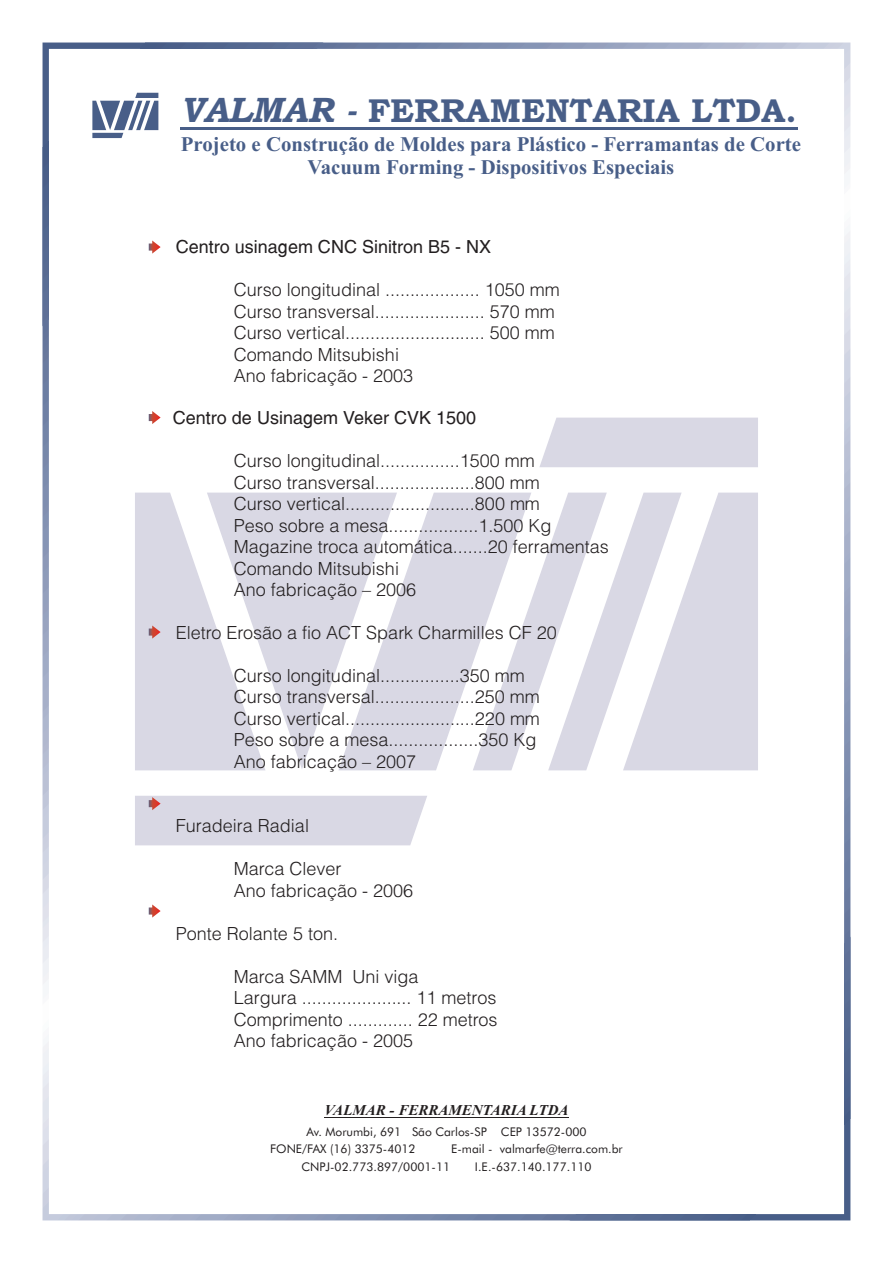
<style>
.page{position:relative;width:893px;height:1263px;background:#fff}
.page>*{position:absolute;margin:0;border:0;box-sizing:border-box;transform-origin:0 0}
.t1{font:33.15px "Bookman Old Style";color:#485e88}
.t2{font:700 20.85px/23.1px "Times New Roman";color:#485e88;text-align:center}
.t3{font:18px/21.5px "Switzerland Light Plain";color:#231f20}
.t4{font:18px "Switzerland Plain";color:#231f20}
.t5{font:italic 700 15px "Times New Roman";color:#231f20}
.t6{font:12px/17.2px "Futura BT";color:#231f20}
.s1{font-style:italic;font-size:35.4px}
</style>
<div class="page">
<img style="left:43px;top:43px;width:807px;height:1177px">
<svg style="left:135px;top:418px;width:623px;height:427px;fill:#d9d8e4"></svg>
<hr style="left:324px;top:1117px;width:245px;height:1px;background:#231f20">
<svg style="left:92px;top:93px;width:66px;height:45px"></svg>
<hr style="left:181px;top:128px;width:617px;height:2px;background:#485e88">
<img style="left:149px;top:240px;width:12px;height:14px">
<svg style="left:149px;top:411px;width:12px;height:13px"></svg>
<img style="left:149px;top:625px;width:12px;height:14px">
<svg style="left:149px;top:797px;width:12px;height:13px"></svg>
<svg style="left:149px;top:904px;width:12px;height:13px"></svg>
<h1 class="t1" style="left:180px;top:98px;width:618px"><span class="s1">VALMAR -</span> FERRAMENTARIA LTDA.</h1>
<p class="t2" style="left:181px;top:134px;width:622px">Projeto e Construção de Moldes para Plástico - Ferramantas de Corte<br>Vacuum Forming - Dispositivos Especiais</p>
<p class="t4" style="left:176px;top:240px;width:317px">Centro usinagem CNC Sinitron B5 - NX</p>
<p class="t3" style="left:234px;top:281px;width:327px">Curso longitudinal ................... 1050 mm Curso transversal...................... 570 mm Curso vertical............................ 500 mm Comando Mitsubishi<br>Ano fabricação - 2003</p>
<p class="t4" style="left:173px;top:411px;width:305px">Centro de Usinagem Veker CVK 1500</p>
<p class="t3" style="left:234px;top:452px;width:376px">Curso longitudinal................1500 mm<br>Curso transversal....................800 mm<br>Curso vertical..........................800 mm<br>Peso sobre a mesa..................1.500 Kg Magazine troca automática.......20 ferramentas Comando Mitsubishi<br>Ano fabricação – 2006</p>
<p class="t3" style="left:176px;top:623px;width:382px">Eletro Erosão a fio ACT Spark Charmilles CF 20</p>
<p class="t3" style="left:234px;top:666px;width:308px">Curso longitudinal................350 mm Curso transversal....................250 mm Curso vertical..........................220 mm Peso sobre a mesa..................350 Kg Ano fabricação – 2007</p>
<p class="t3" style="left:176px;top:817px;width:135px">Furadeira Radial</p>
<p class="t3" style="left:234px;top:860px;width:181px">Marca Clever<br>Ano fabricação - 2006</p>
<p class="t3" style="left:176px;top:924px;width:164px">Ponte Rolante 5 ton.</p>
<p class="t3" style="left:234px;top:967px;width:265px">Marca SAMM Uni viga<br>Largura ...................... 11 metros<br>Comprimento ............. 22 metros<br>Ano fabricação - 2005</p>
<p class="t5" style="left:324px;top:1105px;width:246px">VALMAR - FERRAMENTARIA LTDA</p>
<p class="t6" style="left:270px;top:1124px;width:318px;text-indent:36px">Av. Morumbi, 691 São Carlos-SP CEP 13572-000<br>FONE/FAX (16) 3375-4012</p>
<p class="t6" style="left:451px;top:1141px;width:173px">E-mail - valmarfe@terra.com.br</p>
<p class="t6" style="left:301px;top:1159px;width:150px">CNPJ-02.773.897/0001-11</p>
<p class="t6" style="left:475px;top:1159px;width:118px">I.E.-637.140.177.110</p>
</div>
